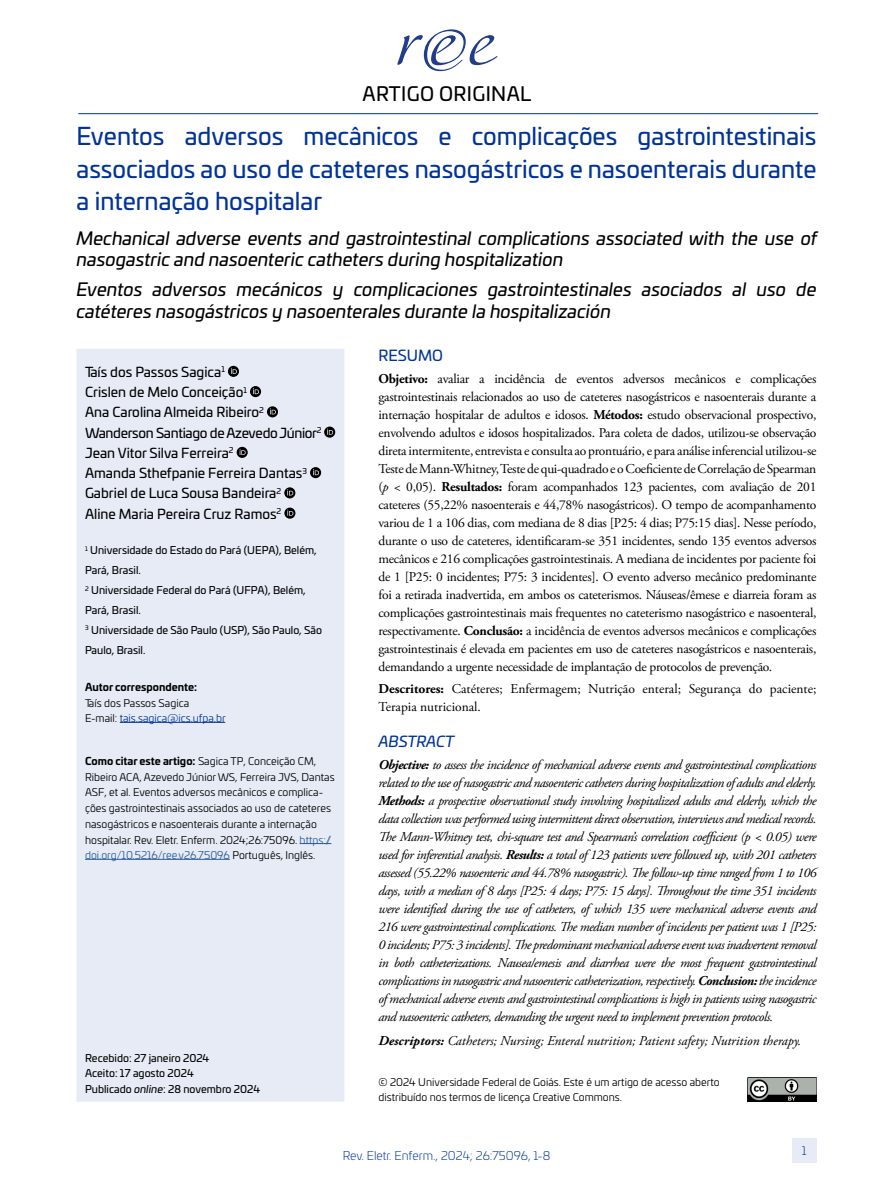
<style>
.page{position:relative;width:893px;height:1191px;background:#fff}
.page>*{position:absolute;margin:0;border:0;box-sizing:border-box;transform-origin:0 0}
.t1{font:24px/32.4px "Univia Pro";color:#039;text-align:justify}
.t2{font:19.5px "Univia Pro";letter-spacing:.02em;color:#000}
.t3{font:italic 18px/21.6px "Univia Pro";color:#000}
.t4{font:italic 15px "Univia Pro";color:#039}
.t5{font:15px "Univia Pro";color:#039}
.t6{font:13.5px/18px "Adobe Garamond Pro";color:#000;text-align:justify}
.t7{font:italic 13.5px/18px "Adobe Garamond Pro";letter-spacing:-.01em;color:#000;text-align:justify}
.t8{font:13.5px/20.2px "Univia Pro";color:#000}
.t9{font:300 12px "Univia Pro";color:#039}
.t10{font:10.5px/15.8px "Univia Pro";color:#000}
.t11{font:10.5px/20px "Univia Pro";color:#000}
.t12{font:700 10.5px "Univia Pro";color:#000}
.s1{font-style:inherit}
.s2{color:#039}
.s3{font-weight:700}
.s4{color:#275b9b}
.s5{font-style:italic}
</style>
<div class="page">
<div style="left:792px;top:1138px;width:24px;height:25px;background:#e6ebf5"></div>
<hr style="left:78px;top:113px;width:740px;height:1px;background:#039">
<div style="left:77px;top:349px;width:267px;height:752px;background:#e6ebf5"></div>
<div style="left:228px;top:366px;width:11px;height:11px;background:#000;border-radius:50%"></div>
<svg style="left:231px;top:368px;width:6px;height:6px"></svg>
<div style="left:250px;top:386px;width:11px;height:11px;background:#000;border-radius:50%"></div>
<svg style="left:253px;top:388px;width:6px;height:6px"></svg>
<svg style="left:267px;top:406px;width:11px;height:11px"></svg>
<svg style="left:270px;top:408px;width:6px;height:6px"></svg>
<svg style="left:324px;top:426px;width:11px;height:12px"></svg>
<svg style="left:327px;top:428px;width:6px;height:6px"></svg>
<svg style="left:237px;top:447px;width:11px;height:11px"></svg>
<svg style="left:240px;top:449px;width:6px;height:6px"></svg>
<div style="left:310px;top:467px;width:11px;height:11px;background:#000;border-radius:50%"></div>
<svg style="left:313px;top:469px;width:6px;height:6px"></svg>
<svg style="left:284px;top:487px;width:11px;height:11px"></svg>
<svg style="left:287px;top:489px;width:6px;height:6px"></svg>
<svg style="left:284px;top:507px;width:11px;height:12px"></svg>
<svg style="left:287px;top:509px;width:6px;height:6px"></svg>
<hr style="left:120px;top:722px;width:105px;height:1px;background:#039">
<hr style="left:300px;top:843px;width:31px;height:1px;background:#275b9b">
<hr style="left:85px;top:859px;width:145px;height:1px;background:#275b9b">
<img style="left:747px;top:1077px;width:69px;height:24px">
<svg style="left:397px;top:29px;width:100px;height:42px"></svg>
<h2 class="t2" style="left:362px;top:79px;width:170px">ARTIGO ORIGINAL</h2>
<h1 class="t1" style="left:77px;top:119px;width:741px">Eventos adversos mecânicos e complicações gastrointestinais associados ao uso de cateteres nasogástricos e nasoenterais durante a internação hospitalar</h1>
<h3 class="t3" style="left:77px;top:226px;width:742px">Mechanical adverse events and gastrointestinal complications associated with the use of nasogastric and nasoenteric catheters during hospitalization</h3>
<h3 class="t3" style="left:77px;top:278px;width:741px">Eventos adversos mecánicos y complicaciones gastrointestinales asociados al uso de catéteres nasogástricos y nasoenterales durante la hospitalización</h3>
<p class="t8" style="left:85px;top:361px;width:238px">Taís dos Passos Sagica<sup>1<br></sup>Crislen de Melo Conceição<sup>1<br></sup>Ana Carolina Almeida Ribeiro<sup>2<br></sup>Wanderson Santiago de Azevedo Júnior<sup>2<br></sup>Jean Vitor Silva Ferreira<sup>2<br></sup>Amanda Sthefpanie Ferreira Dantas<sup>3<br></sup>Gabriel de Luca Sousa Bandeira<sup>2<br></sup>Aline Maria Pereira Cruz Ramos<sup>2</sup></p>
<p class="t11" style="left:85px;top:539px;width:239px"><sup>1</sup> Universidade <span class="s1">do Estado</span> do Pará (U<span class="s1">E</span>PA)<span class="s1">, Belém,<br>Pará, Brasil.<br></span><sup>2</sup> Universidade <span class="s1">Federal</span> do Pará (U<span class="s1">F</span>PA), Belém,<br>Pará, Brasil.<br><sup>3</sup> Universidade de São Paulo (USP), São Paulo, São<br>Paulo, Brasil.</p>
<p class="t12" style="left:85px;top:678px;width:114px">Autor correspondente:</p>
<p class="t10" style="left:85px;top:694px;width:142px">Taís dos Passos Sagica<br>E-mail: <span class="s2">tais.sagica@ics.ufpa.br</span></p>
<p class="t10" style="left:85px;top:752px;width:251px"><span class="s3">Como citar este artigo:</span> Sagica TP, Conceição CM, Ribeiro ACA, Azevedo Júnior WS, Ferreira JVS, Dantas ASF, et al. Eventos adversos mecânicos e complica&shy;ções gastrointestinais associados ao uso de cateteres nasogástricos e nasoenterais durante a internação hospitalar. Rev. Eletr. Enferm. 2024;26:75096. <span class="s4">https:/ doi.org/10.5216/ree.v26.75096</span> Português, Inglês.</p>
<p class="t11" style="left:85px;top:1049px;width:177px;line-height:15.8px">Recebido: 27 janeiro 2024<br>Aceito: 17 agosto 2024<br>Publicado <span class="s5">online</span>: 28 novembro 2024</p>
<p class="t5" style="left:378px;top:344px;width:66px">RESUMO</p>
<p class="t6" style="left:378px;top:370px;width:440px"><span class="s3">Objetivo:</span> avaliar a incidência de eventos adversos mecânicos e complicações gastrointestinais relacionados ao uso de cateteres nasogástricos e nasoenterais durante a internação hospitalar de adultos e idosos. <span class="s3">Métodos:</span> estudo observacional prospectivo, envolvendo adultos e idosos hospitalizados. Para coleta de dados, utilizou-se observação direta intermitente, entrevista e consulta ao prontuário, e para análise inferencial utilizou-se Teste de Mann-Whitney, Teste de qui-quadrado e o Coeficiente de Correlação de Spearman (<span class="s5">p</span> &lt; 0,05). <span class="s3">Resultados:</span> foram acompanhados 123 pacientes, com avaliação de 201 cateteres (55,22% nasoenterais e 44,78% nasogástricos). O tempo de acompanhamento variou de 1 a 106 dias, com mediana de 8 dias [P25: 4 dias; P75:15 dias]. Nesse período, durante o uso de cateteres, identificaram-se 351 incidentes, sendo 135 eventos adversos mecânicos e 216 complicações gastrointestinais. A mediana de incidentes por paciente foi de 1 [P25: 0 incidentes; P75: 3 incidentes]. O evento adverso mecânico predominante foi a retirada inadvertida, em ambos os cateterismos. Náuseas/êmese e diarreia foram as complicações gastrointestinais mais frequentes no cateterismo nasogástrico e nasoenteral, respectivamente. <span class="s3">Conclusão:</span> a incidência de eventos adversos mecânicos e complicações gastrointestinais é elevada em pacientes em uso de cateteres nasogástricos e nasoenterais, demandando a urgente necessidade de implantação de protocolos de prevenção.</p>
<p class="t6" style="left:378px;top:680px;width:439px"><span class="s3">Descritores:</span> Catéteres; Enfermagem; Nutrição enteral; Segurança do paciente;<br>Terapia nutricional.</p>
<p class="t4" style="left:378px;top:730px;width:77px">ABSTRACT</p>
<p class="t7" style="left:378px;top:756px;width:440px"><span class="s3">Objective:</span> to assess the incidence of mechanical adverse events and gastrointestinal complications related to the use of nasogastric and nasoenteric catheters during hospitalization of adults and elderly.<br><span class="s3">Methods:</span> a prospective observational study involving hospitalized adults and elderly, which the data collection was performed using intermittent direct observation, interviews and medical records.<br>The Mann-Whitney test, chi-square test and Spearman’s correlation coefficient (p &lt; 0.05) were used for inferential analysis. <span class="s3">Results:</span> a total of 123 patients were followed up, with 201 catheters assessed (55.22% nasoenteric and 44.78% nasogastric). The follow-up time ranged from 1 to 106 days, with a median of 8 days [P25: 4 days; P75: 15 days]. Throughout the time 351 incidents were identified during the use of catheters, of which 135 were mechanical adverse events and 216 were gastrointestinal complications. The median number of incidents per patient was 1 [P25:<br>0 incidents; P75: 3 incidents]. The predominant mechanical adverse event was inadvertent removal in both catheterizations. Nausea/emesis and diarrhea were the most frequent gastrointestinal complications in nasogastric and nasoenteric catheterization, respectively. <span class="s3">Conclusion:</span> the incidence of mechanical adverse events and gastrointestinal complications is high in patients using nasogastric and nasoenteric catheters, demanding the urgent need to implement prevention protocols.</p>
<p class="t7" style="left:378px;top:1031px;width:424px"><span class="s3">Descriptors:</span> Catheters; Nursing; Enteral nutrition; Patient safety; Nutrition therapy.</p>
<p class="t10" style="left:378px;top:1073px;width:343px">© 2024 Universidade Federal de Goiás. Este é um artigo de acesso aberto distribuído nos termos de licença Creative Commons.</p>
<p class="t9" style="left:343px;top:1147px;width:209px">Rev. Eletr. Enferm., 2024; 26:75096, 1-8</p>
<p class="t9" style="left:802px;top:1142px;width:6px">1</p>
</div>
